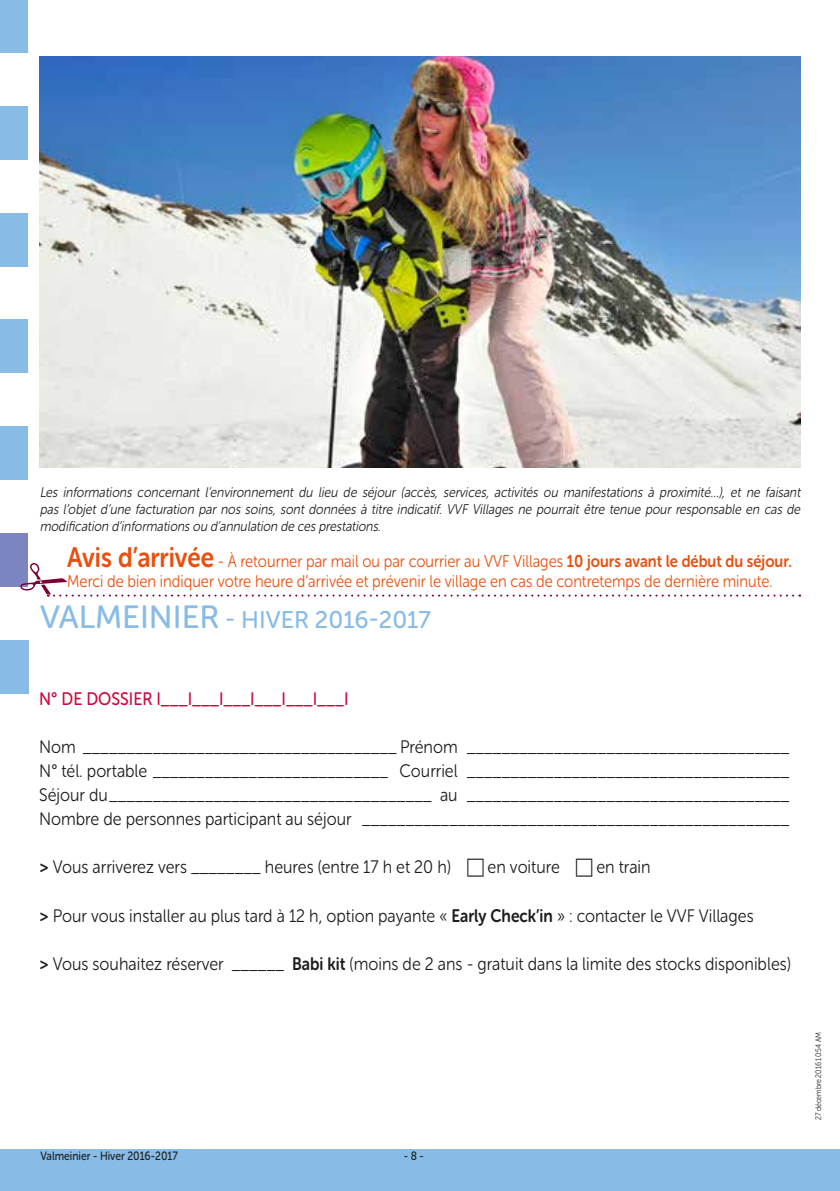
<style>
.page{position:relative;width:840px;height:1191px;background:#fff}
.page>*{position:absolute;margin:0;border:0;box-sizing:border-box;transform-origin:0 0}
.t1{font:24px "Museo Sans Rounded 500";color:#88bce7}
.t2{font:18px/24px "Museo Sans Rounded 300";color:#1d1d1b;text-align:justify;scale:.9 1}
.t3{font:18px "Museo Sans Rounded 500";color:#d0043c;scale:.9 1}
.t4{font:17px/20.4px "Museo Sans Rounded 300";color:#e9500e;scale:.87 1}
.t5{font:italic 14px/16.8px "Museo Sans Rounded 300";color:#1d1d1b;text-align:justify;scale:.87 1}
.t6{font:12px "Museo Sans Rounded 500";color:#1d1d1b;scale:.87 1}
.t7{font:8px "Museo Sans Rounded 300";color:#1d1d1b;scale:.87 1}
.s1{font-family:"Museo Sans Rounded 700";font-size:28px}
.s2{font-family:"Museo Sans Rounded 700"}
.s3{font-size:32px}
</style>
<div class="page">
<div style="left:0;top:1148px;width:839px;height:43px;background:#88bce7"></div>
<div style="left:0;top:0;width:27px;height:53px;background:#88bce7"></div>
<div style="left:0;top:106px;width:27px;height:53px;background:#88bce7"></div>
<div style="left:0;top:213px;width:27px;height:53px;background:#88bce7"></div>
<div style="left:0;top:319px;width:27px;height:54px;background:#88bce7"></div>
<div style="left:0;top:426px;width:27px;height:54px;background:#88bce7"></div>
<div style="left:0;top:533px;width:27px;height:53px;background:#7d85c1"></div>
<div style="left:0;top:640px;width:28px;height:53px;background:#88bce7"></div>
<svg style="left:20px;top:563px;width:768px;height:33px"></svg>
<img style="left:40px;top:57px;width:759px;height:410px">
<p class="t5" style="left:40px;top:484px;width:878px">Les informations concernant l’environnement du lieu de séjour (accès, services, activités ou manifestations à proximité…), et ne faisant pas l’objet d’une facturation par nos soins, sont données à titre indicatif. VVF Villages ne pourrait être tenue pour responsable en cas de modification d’informations ou d’annulation de ces prestations.</p>
<p class="t4" style="left:67px;top:551px;width:833px"><span class="s1">Avis d’arrivée</span> - À retourner par mail ou par courrier au VVF Villages <span class="s2">10 jours avant le début du séjour.<br></span>Merci de bien indiquer votre heure d’arrivée et prévenir le village en cas de contretemps de dernière minute.</p>
<h1 class="t1" style="left:40px;top:607px;width:392px"><span class="s3">VALMEINIER</span> - H IVER 2016-2017</h1>
<p class="t3" style="left:39px;top:689px;width:342px">N ° DE DOSS IER I___I___I___I___I___I___I</p>
<p class="t2" style="left:39px;top:735px;width:834px">Nom ____________________________________ Prénom _____________________________________ N° tél. portable ___________________________ Courriel _____________________________________ Séjour du_____________________________________ au _____________________________________ Nombre de personnes participant au séjour _________________________________________________</p>
<p class="t2" style="left:39px;top:855px;width:459px"><span class="s2">&gt;</span> Vous arriverez vers ________ heures (entre 17 h et 20 h)</p>
<p class="t2" style="left:487px;top:855px;width:82px">en voiture</p>
<p class="t2" style="left:596px;top:855px;width:62px">en train</p>
<p class="t2" style="left:39px;top:903px;width:794px"><span class="s2">&gt;</span> Pour vous installer au plus tard à 12 h, option payante « <span class="s2">Early Check’in</span> » : contacter le VVF Villages</p>
<p class="t2" style="left:39px;top:951px;width:836px"><span class="s2">&gt;</span> Vous souhaitez réserver ______ <span class="s2">Babi kit</span> (moins de 2 ans - gratuit dans la limite des stocks disponibles)</p>
<p class="t6" style="left:40px;top:1149px;width:159px">VALMEINIER - HIVER 2016-2017</p>
<p class="t6" style="left:403px;top:1149px;width:25px">- 8 -</p>
<p class="t7" style="left:813px;top:1120px;width:103px;rotate:-90deg">27 décembre 2016 10:54 AM</p>
</div>
